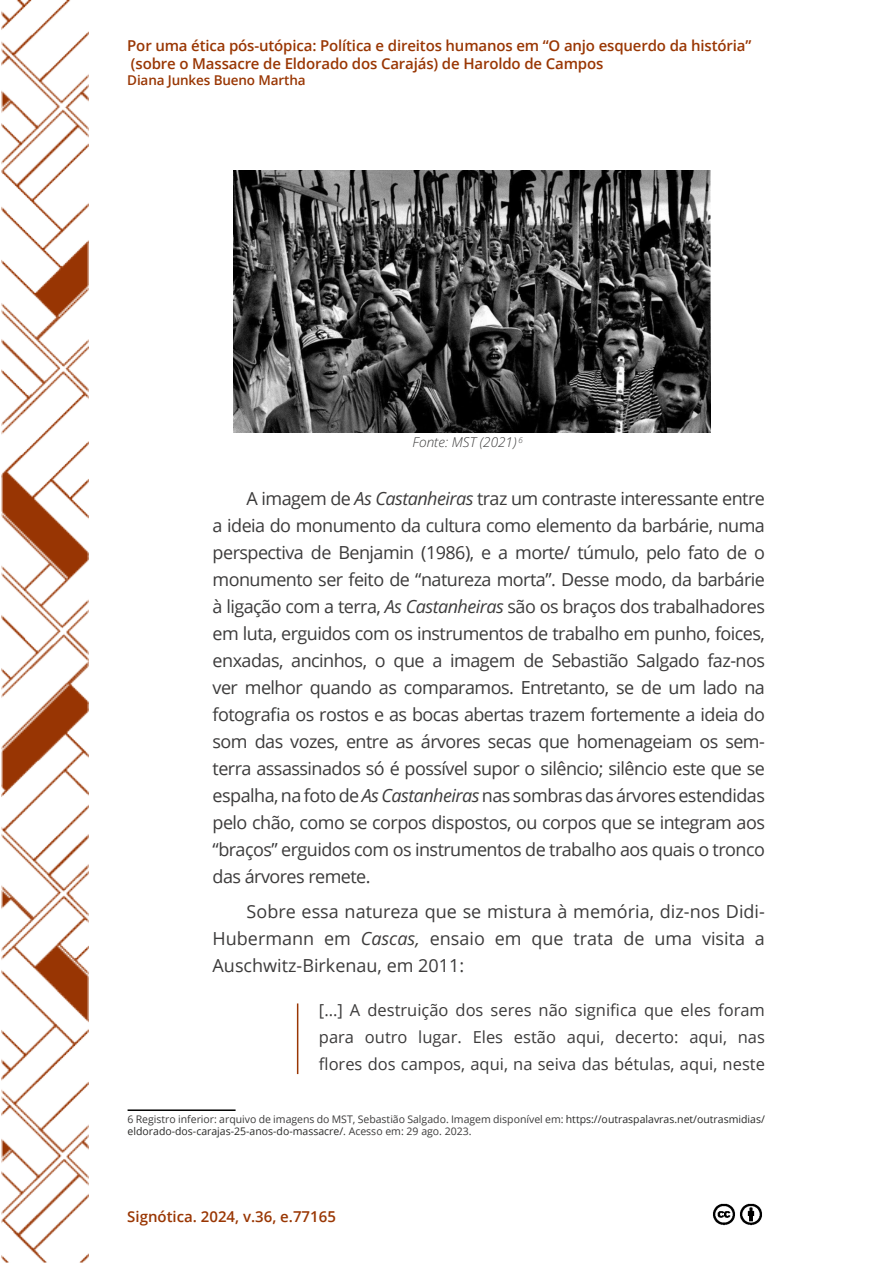
<style>
.page{position:relative;width:893px;height:1263px;background:#fff}
.page>*{position:absolute;margin:0;border:0;box-sizing:border-box;transform-origin:0 0}
.t1{font:18px/27px "Open Sans";letter-spacing:-.015em;color:#3c3b3b;text-align:justify}
.t2{font:16.5px/27px "Open Sans";color:#3c3b3b;text-align:justify}
.t3{font:600 15px/18px "Open Sans";letter-spacing:-.01em;color:#993603}
.t4{font:600 13.5px "Open Sans";letter-spacing:-.01em;color:#993603}
.t5{font:italic 13.5px "Open Sans";color:#3c3b3b}
.t6{font:10.5px/12.6px "Open Sans";color:#3c3b3b}
.s1{font-style:italic}
.s2{color:#282827}
</style>
<div class="page">
<img style="left:1px;top:0;width:87px;height:1263px">
<img style="left:713px;top:1203px;width:22px;height:23px">
<img style="left:740px;top:1203px;width:22px;height:23px">
<hr style="left:297px;top:1003px;width:1px;height:71px;background:#993603">
<img style="left:233px;top:170px;width:478px;height:262px">
<hr style="left:128px;top:1109px;width:108px;height:2px;background:#000">
<p class="t3" style="left:127px;top:36px;width:626px">Por uma ética pós-utópica: Política e direitos humanos em “O anjo esquerdo da história” (sobre o Massacre de Eldorado dos Carajás) de Haroldo de Campos</p>
<p class="t4" style="left:127px;top:71px;width:180px">Diana Junkes Bueno Martha</p>
<p class="t5" style="left:413px;top:433px;width:112px">Fonte: MST (2021) <sup>6</sup></p>
<p class="t1" style="left:213px;top:484px;width:554px;text-indent:34px">A imagem de <span class="s1">As Castanheiras</span> traz um contraste interessante entre a ideia do monumento da cultura como elemento da barbárie, numa perspectiva de Benjamin (1986), e a morte/ túmulo, pelo fato de o monumento ser feito de “natureza morta”. Desse modo, da barbárie à ligação com a terra, <span class="s1">As Castanheiras</span> são os braços dos trabalhadores em luta, erguidos com os instrumentos de trabalho em punho, foices, enxadas, ancinhos, o que a imagem de Sebastião Salgado faz-nos ver melhor quando as comparamos. Entretanto, se de um lado na fotografia os rostos e as bocas abertas trazem fortemente a ideia do som das vozes, entre as árvores secas que homenageiam os sem&shy;terra assassinados só é possível supor o silêncio; silêncio este que se espalha, na foto de <span class="s1">As Castanheiras</span> nas sombras das árvores estendidas pelo chão, como se corpos dispostos, ou corpos que se integram aos “braços” erguidos com os instrumentos de trabalho aos quais o tronco das árvores remete.</p>
<p class="t1" style="left:213px;top:897px;width:554px;text-indent:34px">Sobre essa natureza que se mistura à memória, diz-nos Didi-Hubermann em <span class="s1">Cascas,</span> ensaio em que trata de uma visita a Auschwitz-Birkenau, em 2011:</p>
<p class="t2" style="left:319px;top:996px;width:448px">[...] A destruição dos seres não significa que eles foram para outro lugar. Eles estão aqui, decerto: aqui, nas flores dos campos, aqui, na seiva das bétulas, aqui, neste</p>
<p class="t6" style="left:128px;top:1112px;width:639px">6 Registro inferior: arquivo de imagens do MST, Sebastião Salgado. Imagem disponível em: <span class="s2">https://outraspalavras.net/outrasmidias/ eldorado-dos-carajas-25-anos-do-massacre/</span>. Acesso em: 29 ago. 2023.</p>
<p class="t3" style="left:127px;top:1207px;width:210px">Signótica. 2024, v.36, e.77165</p>
</div>
